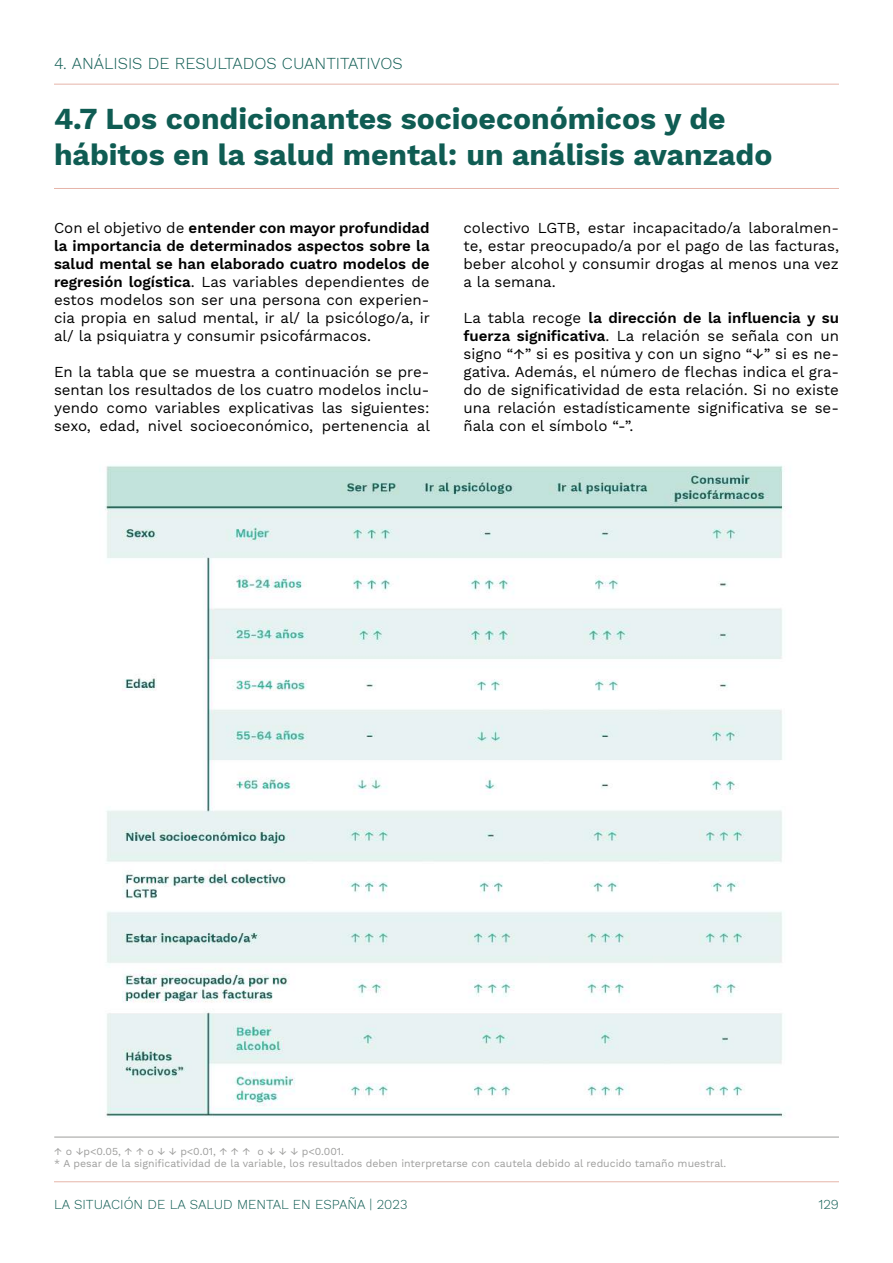
<style>
.page{position:relative;width:893px;height:1263px;background:#fff}
.page>*{position:absolute;margin:0;border:0;box-sizing:border-box;transform-origin:0 0}
.t1{font:700 30px/36px "Work Sans";color:#0f5c53}
.t2{font:300 16.5px "Work Sans";color:#0f5c53}
.t3{font:15px/18px "Work Sans";color:#000;text-align:justify}
.t4{font:300 13.5px "Work Sans";color:#0f5c53}
.t5{font:10.5px/12.6px "Work Sans";color:#9d9d9c}
.s1{font-weight:600}
</style>
<div class="page">
<hr style="left:54px;top:1181px;width:785px;height:1px;background:#e6b5a9">
<hr style="left:54px;top:84px;width:785px;height:1px;background:#e6b5a9">
<hr style="left:54px;top:188px;width:785px;height:1px;background:#e6b5a9">
<img style="left:105px;top:465px;width:680px;height:653px">
<hr style="left:54px;top:1137px;width:785px;height:1px;background:#9d9d9c">
<p class="t2" style="left:54px;top:54px;width:350px">4. ANÁLISIS DE RESULTADOS CUANTITATIVOS</p>
<h1 class="t1" style="left:54px;top:102px;width:720px">4.7 Los condicionantes socioeconómicos y de hábitos en la salud mental: un análisis avanzado</h1>
<p class="t3" style="left:54px;top:220px;width:377px">Con el objetivo de <span class="s1">entender con mayor profundidad la importancia de determinados aspectos sobre la salud mental se han elaborado cuatro modelos de regresión logística</span>. Las variables dependientes de estos modelos son ser una persona con experien&shy;cia propia en salud mental, ir al/ la psicólogo/a, ir al/ la psiquiatra y consumir psicofármacos.</p>
<p class="t3" style="left:54px;top:364px;width:377px">En la tabla que se muestra a continuación se pre&shy;sentan los resultados de los cuatro modelos inclu&shy;yendo como variables explicativas las siguientes: sexo, edad, nivel socioeconómico, pertenencia al</p>
<p class="t3" style="left:463px;top:220px;width:377px">colectivo LGTB, estar incapacitado/a laboralmen&shy;te, estar preocupado/a por el pago de las facturas, beber alcohol y consumir drogas al menos una vez a la semana.</p>
<p class="t3" style="left:463px;top:310px;width:377px">La tabla recoge <span class="s1">la dirección de la influencia y su fuerza significativa</span>. La relación se señala con un signo “↑” si es positiva y con un signo “↓” si es ne&shy;gativa. Además, el número de flechas indica el gra&shy;do de significatividad de esta relación. Si no existe una relación estadísticamente significativa se se&shy;ñala con el símbolo “-”.</p>
<p class="t5" style="left:54px;top:1145px;width:673px">↑ o ↓p&lt;0.05, ↑ ↑ o ↓ ↓ p&lt;0.01, ↑ ↑ ↑ o ↓ ↓ ↓ p&lt;0.001.<br>* A pesar de la significatividad de la variable, los resultados deben interpretarse con cautela debido al reducido tamaño muestral.</p>
<p class="t4" style="left:54px;top:1196px;width:355px">LA SITUACIÓN DE LA SALUD MENTAL EN ESPAÑA | 2023</p>
<p class="t4" style="left:818px;top:1196px;width:22px">129</p>
</div>
